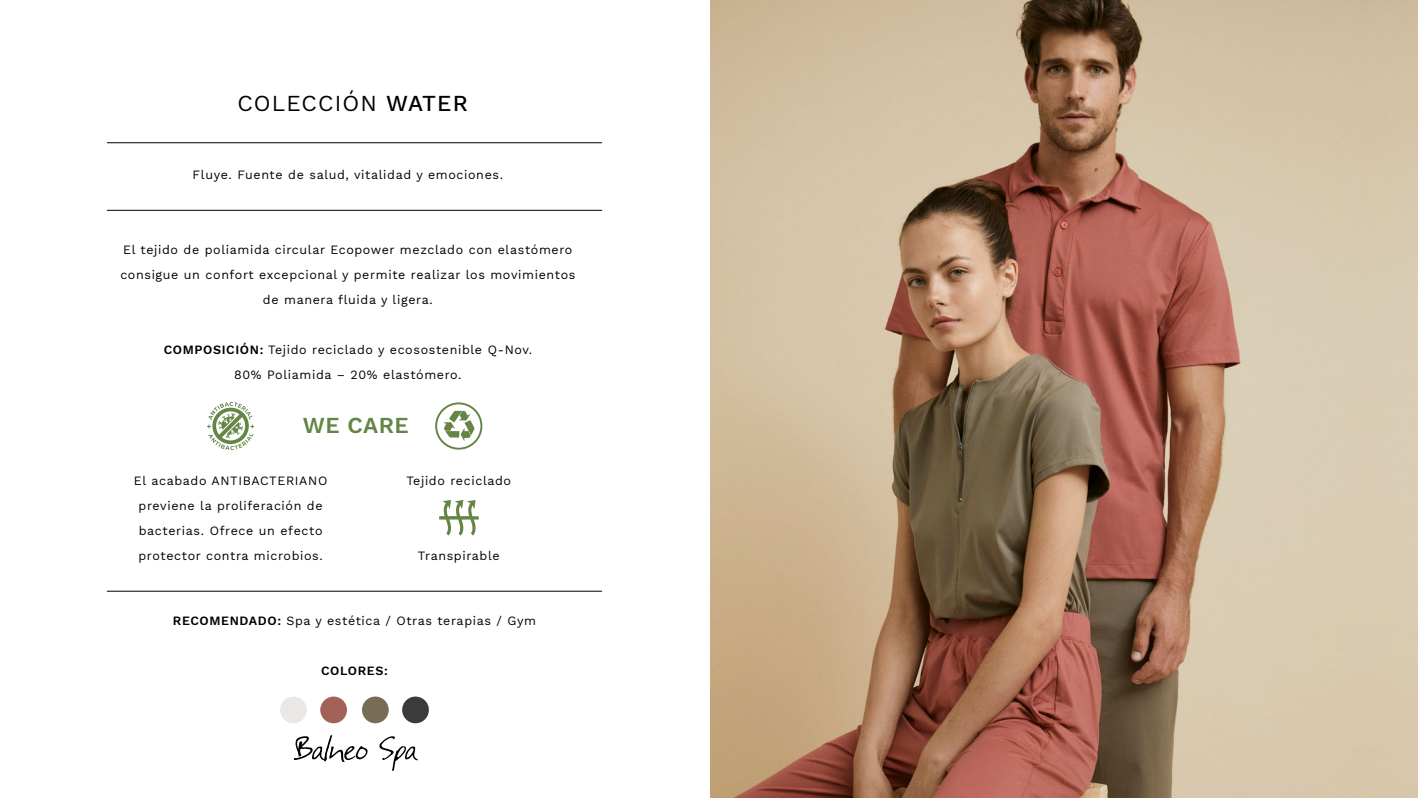
<style>
.page{position:relative;width:1418px;height:798px;background:#fff}
.page>*{position:absolute;margin:0;border:0;box-sizing:border-box;transform-origin:0 0}
.t1{font:22.5px "Work Sans";letter-spacing:.05em;color:#000}
.t2{font:600 22.5px "Work Sans";letter-spacing:.02em;color:#648544}
.t3{font:12.5px/25px "Work Sans";letter-spacing:.05em;color:#000;text-align:center}
.t4{font:600 12.5px "Work Sans";letter-spacing:.05em;color:#000}
.s1{font-weight:500}
.s2{font-weight:600}
</style>
<div class="page">
<svg style="left:294px;top:735px;width:73px;height:26px"></svg>
<svg style="left:379px;top:736px;width:39px;height:34px"></svg>
<svg style="left:207px;top:402px;width:47px;height:48px"></svg>
<hr style="left:107px;top:142px;width:495px;height:1px;background:#000">
<hr style="left:107px;top:210px;width:495px;height:1px;background:#000">
<hr style="left:107px;top:590px;width:495px;height:1px;background:#000">
<svg style="left:443px;top:410px;width:31px;height:31px"></svg>
<div style="left:435px;top:402px;width:47px;height:47px;border:2px solid #648544;border-radius:50%"></div>
<img style="left:710px;top:0;width:649px;height:797px">
<div style="left:280px;top:696px;width:27px;height:27px;background:#e9e8e6;border-radius:50%"></div>
<div style="left:362px;top:696px;width:27px;height:27px;background:#776c56;border-radius:50%"></div>
<div style="left:320px;top:696px;width:27px;height:27px;background:#a26258;border-radius:50%"></div>
<div style="left:402px;top:696px;width:27px;height:27px;background:#3b3b3b;border-radius:50%"></div>
<svg style="left:439px;top:500px;width:39px;height:35px"></svg>
<h1 class="t1" style="left:237px;top:86px;width:232px">COLECCIÓN <span class="s1">WATER</span></h1>
<p class="t3" style="left:193px;top:162px;width:312px">Fluye. Fuente de salud, vitalidad y emociones.</p>
<p class="t3" style="left:120px;top:237px;width:456px">El tejido de poliamida circular Ecopower mezclado con elastómero consigue un confort excepcional y permite realizar los movimientos de manera fluida y ligera.</p>
<p class="t3" style="left:164px;top:337px;width:370px"><span class="s2">COMPOSICIÓN:</span> Tejido reciclado y ecosostenible Q-Nov.<br>80% Poliamida – 20% elastómero.</p>
<h1 class="t2" style="left:303px;top:408px;width:107px">WE CARE</h1>
<p class="t3" style="left:134px;top:467px;width:195px">El acabado ANTIBACTERIANO previene la proliferación de bacterias. Ofrece un efecto protector contra microbios.</p>
<p class="t3" style="left:406px;top:467px;width:106px">Tejido reciclado</p>
<p class="t3" style="left:418px;top:542px;width:83px">Transpirable</p>
<p class="t3" style="left:173px;top:607px;width:365px"><span class="s2">RECOMENDADO:</span> Spa y estética / Otras terapias / Gym</p>
<p class="t4" style="left:321px;top:660px;width:68px">COLORES:</p>
</div>
